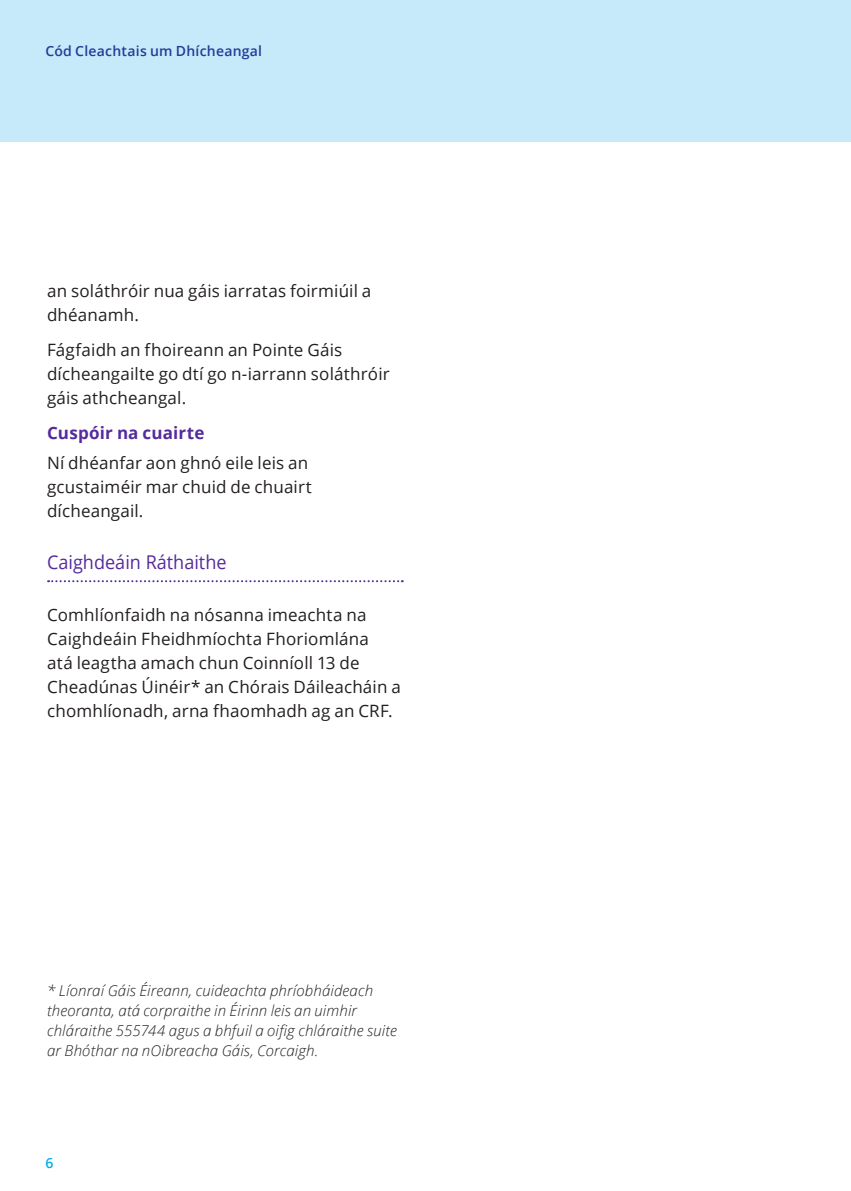
<style>
.page{position:relative;width:851px;height:1191px;background:#fff}
.page>*{position:absolute;margin:0;border:0;box-sizing:border-box;transform-origin:0 0}
.List_Style{font:19px "Open Sans";color:#552b9d;scale:.95 1}
.Main_Body_Text{font:17px/24px "Open Sans";letter-spacing:.01em;color:#231f20}
.Main_Body_Text-2{font:700 17px "Open Sans";letter-spacing:.01em;color:#552b9d}
.Main_Body_Text-3{font:italic 300 15px/20px "Open Sans";letter-spacing:.01em;color:#231f20}
.Main_Body_Text-4{font:600 14px "Open Sans";letter-spacing:.015em;color:#243c97}
.Main_Body_Text-5{font:600 14px "Open Sans";color:#00aeef}
</style>
<div class="page">
<div style="left:0;top:0;width:850px;height:142px;background:#c6eafa"></div>
<hr style="left:850px;top:0;width:1px;height:142px;background:#c6eafa">
<svg style="left:48px;top:580px;width:355px;height:2px"></svg>
<p class="Main_Body_Text-4" style="left:45px;top:41px;width:218px">Cód Cleachtais um Dhícheangal</p>
<p class="Main_Body_Text" style="left:47px;top:278px;width:326px">an soláthróir nua gáis iarratas foirmiúil a dhéanamh.</p>
<p class="Main_Body_Text" style="left:47px;top:337px;width:344px">Fágfaidh an fhoireann an Pointe Gáis dícheangailte go dtí go n-iarrann soláthróir gáis athcheangal.</p>
<p class="Main_Body_Text-2" style="left:47px;top:421px;width:159px">Cuspóir na cuairte</p>
<p class="Main_Body_Text" style="left:47px;top:450px;width:266px">Ní dhéanfar aon ghnó eile leis an gcustaiméir mar chuid de chuairt dícheangail.</p>
<p class="List_Style" style="left:47px;top:549px;width:190px">Caighdeáin Ráthaithe</p>
<p class="Main_Body_Text" style="left:47px;top:602px;width:355px">Comhlíonfaidh na nósanna imeachta na Caighdeáin Fheidhmíochta Fhoriomlána<br>atá leagtha amach chun Coinníoll 13 de Cheadúnas Úinéir* an Chórais Dáileacháin a chomhlíonadh, arna fhaomhadh ag an CRF.</p>
<p class="Main_Body_Text-3" style="left:47px;top:980px;width:351px">* Líonraí Gáis Éireann, cuideachta phríobháideach theoranta, atá corpraithe in Éirinn leis an uimhir chláraithe 555744 agus a bhfuil a oifig chláraithe suite ar Bhóthar na nOibreacha Gáis, Corcaigh.</p>
<p class="Main_Body_Text-5" style="left:45px;top:1153px;width:9px">6</p>
</div>
